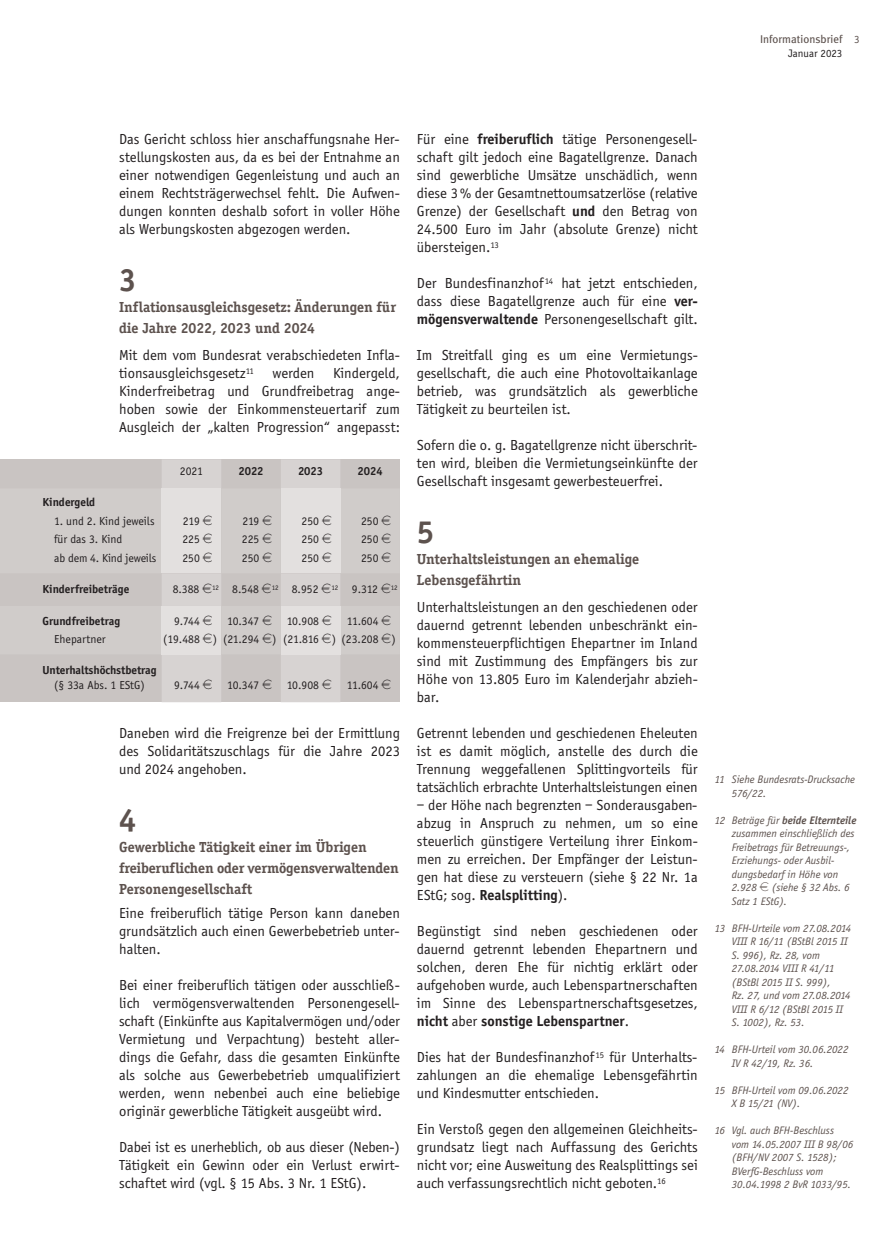
<style>
.page{position:relative;width:885px;height:1259px;background:#fff}
.page>*{position:absolute;margin:0;border:0;box-sizing:border-box;transform-origin:0 0}
.t1{font:700 33px "Officina Serif";color:#5d524e}
.t2{font:15px/18px "Officina Sans";color:#231f20;text-align:justify}
.t3{font:700 15px/21px "Officina Serif";color:#5d524e}
.t4{font:12px "Officina Sans";color:#231f20}
.t5{font:700 12px "Officina Sans";color:#231f20}
.t6{font:italic 11.25px/13.5px "Officina Sans";color:#5d524e}
.t7{font:11.25px "Meta Plus";color:#5d524e}
.t8{font:11.25px "Officina Sans";color:#231f20}
.s1{font-family:"Officina Sans"}
.s2{font-family:"Eurofont"}
.s3{font-weight:700}
.s4{font-family:"Eurofont";font-style:normal}
</style>
<div class="page">
<svg style="left:0;top:459px;width:400px;height:243px;background:#d0ccca"></svg>
<div style="left:162px;top:606px;width:59px;height:48px;background:#e3e0df"></div>
<div style="left:281px;top:606px;width:59px;height:48px;background:#e3e0df"></div>
<p class="t7" style="left:760px;top:32px;width:101px">Informationsbrief <span class="s1">3</span></p>
<p class="t8" style="left:788px;top:49px;width:56px">Januar 2023</p>
<p class="t2" style="left:119px;top:131px;width:282px">Das Gericht schloss hier anschaffungsnahe Her&shy;stellungskosten aus, da es bei der Entnahme an einer notwendigen Gegenleistung und auch an einem Rechtsträgerwechsel fehlt. Die Aufwen&shy;dungen konnten deshalb sofort in voller Höhe als Werbungskosten abgezogen werden.</p>
<h1 class="t1" style="left:119px;top:267px;width:19px">3</h1>
<p class="t3" style="left:119px;top:298px;width:278px">Inflationsausgleichsgesetz: Änderungen für die Jahre 2022, 2023 und 2024</p>
<p class="t2" style="left:119px;top:347px;width:282px">Mit dem vom Bundesrat verabschiedeten Infla&shy;tionsausgleichsgesetz<sup>11</sup> werden Kindergeld, Kinderfreibetrag und Grundfreibetrag ange&shy;hoben sowie der Einkommensteuertarif zum Ausgleich der „kalten Progression“ angepasst:</p>
<p class="t4" style="left:180px;top:466px;width:25px">2021</p>
<p class="t5" style="left:238px;top:466px;width:27px">2022</p>
<p class="t5" style="left:298px;top:466px;width:27px">2023</p>
<p class="t5" style="left:357px;top:466px;width:27px">2024</p>
<p class="t5" style="left:43px;top:498px;width:54px">Kindergeld</p>
<p class="t4" style="left:54px;top:516px;width:102px">1. und 2. Kind jeweils</p>
<p class="t4" style="left:183px;top:516px;width:31px">219 <span class="s2">E</span></p>
<p class="t4" style="left:242px;top:516px;width:31px">219 <span class="s2">E</span></p>
<p class="t4" style="left:301px;top:516px;width:32px">250 <span class="s2">E</span></p>
<p class="t4" style="left:361px;top:516px;width:32px">250 <span class="s2">E</span></p>
<p class="t4" style="left:54px;top:535px;width:70px">für das 3. Kind</p>
<p class="t4" style="left:182px;top:535px;width:32px">225 <span class="s2">E</span></p>
<p class="t4" style="left:242px;top:535px;width:32px">225 <span class="s2">E</span></p>
<p class="t4" style="left:301px;top:535px;width:32px">250 <span class="s2">E</span></p>
<p class="t4" style="left:361px;top:535px;width:32px">250 <span class="s2">E</span></p>
<p class="t4" style="left:54px;top:553px;width:104px">ab dem 4. Kind jeweils</p>
<p class="t4" style="left:182px;top:553px;width:32px">250 <span class="s2">E</span></p>
<p class="t4" style="left:242px;top:553px;width:32px">250 <span class="s2">E</span></p>
<p class="t4" style="left:301px;top:553px;width:32px">250 <span class="s2">E</span></p>
<p class="t4" style="left:361px;top:553px;width:32px">250 <span class="s2">E</span></p>
<p class="t5" style="left:43px;top:584px;width:88px">Kinderfreibeträge</p>
<p class="t4" style="left:173px;top:584px;width:227px">8.388 <span class="s2">E</span><sup>12</sup> 8.548 <span class="s2">E</span><sup>12</sup> 8.952 <span class="s2">E</span><sup>12</sup> 9.312 <span class="s2">E</span><sup>12</sup></p>
<p class="t5" style="left:43px;top:616px;width:79px">Grundfreibetrag</p>
<p class="t4" style="left:174px;top:616px;width:159px">9.744 <span class="s2">E</span> 10.347 <span class="s2">E</span> 10.908 <span class="s2">E</span></p>
<p class="t4" style="left:347px;top:616px;width:46px">11.604 <span class="s2">E</span></p>
<p class="t4" style="left:54px;top:634px;width:53px">Ehepartner</p>
<p class="t4" style="left:163px;top:634px;width:234px">(19.488 <span class="s2">E</span>) (21.294 <span class="s2">E</span>) (21.816 <span class="s2">E</span>) (23.208 <span class="s2">E</span>)</p>
<p class="t5" style="left:43px;top:665px;width:116px">Unterhaltshöchstbetrag</p>
<p class="t4" style="left:54px;top:680px;width:92px">(§ 33a Abs. 1 EStG)</p>
<p class="t4" style="left:174px;top:680px;width:159px">9.744 <span class="s2">E</span> 10.347 <span class="s2">E</span> 10.908 <span class="s2">E</span></p>
<p class="t4" style="left:347px;top:680px;width:46px">11.604 <span class="s2">E</span></p>
<p class="t2" style="left:119px;top:725px;width:282px">Daneben wird die Freigrenze bei der Ermittlung des Solidaritätszuschlags für die Jahre 2023 und 2024 angehoben.</p>
<h1 class="t1" style="left:119px;top:807px;width:19px">4</h1>
<p class="t3" style="left:119px;top:838px;width:281px">Gewerbliche Tätigkeit einer im Übrigen freiberuflichen oder vermögensverwaltenden<br>Personengesellschaft</p>
<p class="t2" style="left:119px;top:905px;width:282px">Eine freiberuflich tätige Person kann daneben grundsätzlich auch einen Gewerbebetrieb unter&shy;halten.</p>
<p class="t2" style="left:119px;top:977px;width:282px">Bei einer freiberuflich tätigen oder ausschließ&shy;lich vermögensverwaltenden Personengesell&shy;schaft (Einkünfte aus Kapitalvermögen und/oder Vermietung und Verpachtung) besteht aller&shy;dings die Gefahr, dass die gesamten Einkünfte als solche aus Gewerbebetrieb umqualifiziert werden, wenn nebenbei auch eine beliebige originär gewerbliche Tätigkeit ausgeübt wird.</p>
<p class="t2" style="left:119px;top:1139px;width:282px">Dabei ist es unerheblich, ob aus dieser (Neben-)<br>Tätigkeit ein Gewinn oder ein Verlust erwirt&shy;schaftet wird (vgl. § 15 Abs. 3 Nr. 1 EStG).</p>
<p class="t2" style="left:417px;top:131px;width:282px">Für eine <span class="s3">freiberuflich</span> tätige Personengesell&shy;schaft gilt jedoch eine Bagatellgrenze. Danach sind gewerbliche Umsätze unschädlich, wenn diese 3 % der Gesamtnettoumsatzerlöse (relative Grenze) der Gesellschaft <span class="s3">und</span> den Betrag von 24.500 Euro im Jahr (absolute Grenze) nicht übersteigen.<sup>13</sup></p>
<p class="t2" style="left:417px;top:275px;width:282px">Der Bundesfinanzhof <sup>14</sup> hat jetzt entschieden, dass diese Bagatellgrenze auch für eine <span class="s3">ver&shy;mögensverwaltende</span> Personengesellschaft gilt.</p>
<p class="t2" style="left:417px;top:347px;width:282px">Im Streitfall ging es um eine Vermietungs&shy;gesellschaft, die auch eine Photovoltaikanlage betrieb, was grundsätzlich als gewerbliche Tätigkeit zu beurteilen ist.</p>
<p class="t2" style="left:417px;top:437px;width:282px">Sofern die o. g. Bagatellgrenze nicht überschrit&shy;ten wird, bleiben die Vermietungseinkünfte der Gesellschaft insgesamt gewerbesteuerfrei.</p>
<h1 class="t1" style="left:417px;top:519px;width:19px">5</h1>
<p class="t3" style="left:417px;top:550px;width:224px">Unterhaltsleistungen an ehemalige<br>Lebensgefährtin</p>
<p class="t2" style="left:417px;top:599px;width:282px">Unterhaltsleistungen an den geschiedenen oder dauernd getrennt lebenden unbeschränkt ein&shy;kommensteuerpflichtigen Ehepartner im Inland sind mit Zustimmung des Empfängers bis zur Höhe von 13.805 Euro im Kalenderjahr abzieh&shy;bar.</p>
<p class="t2" style="left:417px;top:725px;width:282px">Getrennt lebenden und geschiedenen Eheleuten ist es damit möglich, anstelle des durch die Trennung weggefallenen Splittingvorteils für tatsächlich erbrachte Unterhaltsleistungen einen</p>
<p class="t2" style="left:417px;top:797px;width:282px">– der Höhe nach begrenzten – Sonderausgaben&shy;abzug in Anspruch zu nehmen, um so eine steuerlich günstigere Verteilung ihrer Einkom&shy;men zu erreichen. Der Empfänger der Leistun&shy;gen hat diese zu versteuern (siehe § 22 Nr. 1a EStG; sog. <span class="s3">Realsplitting</span>).</p>
<p class="t2" style="left:417px;top:923px;width:282px">Begünstigt sind neben geschiedenen oder dauernd getrennt lebenden Ehepartnern und solchen, deren Ehe für nichtig erklärt oder aufgehoben wurde, auch Lebenspartnerschaften im Sinne des Lebenspartnerschaftsgesetzes, <span class="s3">nicht</span> aber <span class="s3">sonstige Lebenspartner</span>.</p>
<p class="t2" style="left:417px;top:1049px;width:282px">Dies hat der Bundesfinanzhof <sup>15</sup> für Unterhalts&shy;zahlungen an die ehemalige Lebensgefährtin und Kindesmutter entschieden.</p>
<p class="t2" style="left:417px;top:1121px;width:282px">Ein Verstoß gegen den allgemeinen Gleichheits&shy;grundsatz liegt nach Auffassung des Gerichts nicht vor; eine Ausweitung des Realsplittings sei auch verfassungsrechtlich nicht geboten.<sup>16</sup></p>
<p class="t6" style="left:731px;top:773px;width:125px;text-indent:-17px">11 Siehe Bundesrats-Drucksache<br>576/22.</p>
<p class="t6" style="left:731px;top:814px;width:126px;text-indent:-17px">12 Beträge für <span class="s3">beide Elternteile </span>zusammen einschließlich des<br>Freibetrags für Betreuungs-,<br>Erziehungs- oder Ausbil&shy;dungsbedarf in Höhe von<br>2.928 <span class="s4">E</span> (siehe § 32 Abs. 6<br>Satz 1 EStG).</p>
<p class="t6" style="left:731px;top:922px;width:121px;text-indent:-17px">13 BFH-Urteile vom 27.08.2014<br>VIII R 16/11 (BStBl 2015 II<br>S. 996), Rz. 28, vom<br>27.08.2014 VIII R 41/11 (BStBl 2015 II S. 999),<br>Rz. 27, und vom 27.08.2014<br>VIII R 6/12 (BStBl 2015 II<br>S. 1002), Rz. 53.</p>
<p class="t6" style="left:731px;top:1043px;width:118px;text-indent:-17px">14 BFH-Urteil vom 30.06.2022<br>IV R 42/19, Rz. 36.</p>
<p class="t6" style="left:731px;top:1084px;width:118px;text-indent:-17px">15 BFH-Urteil vom 09.06.2022<br>X B 15/21 (NV).</p>
<p class="t6" style="left:731px;top:1124px;width:123px;text-indent:-17px">16 Vgl. auch BFH-Beschluss vom 14.05.2007 III B 98/06 (BFH/NV 2007 S. 1528);<br>BVerfG-Beschluss vom<br>30.04.1998 2 BvR 1033/95.</p>
</div>
